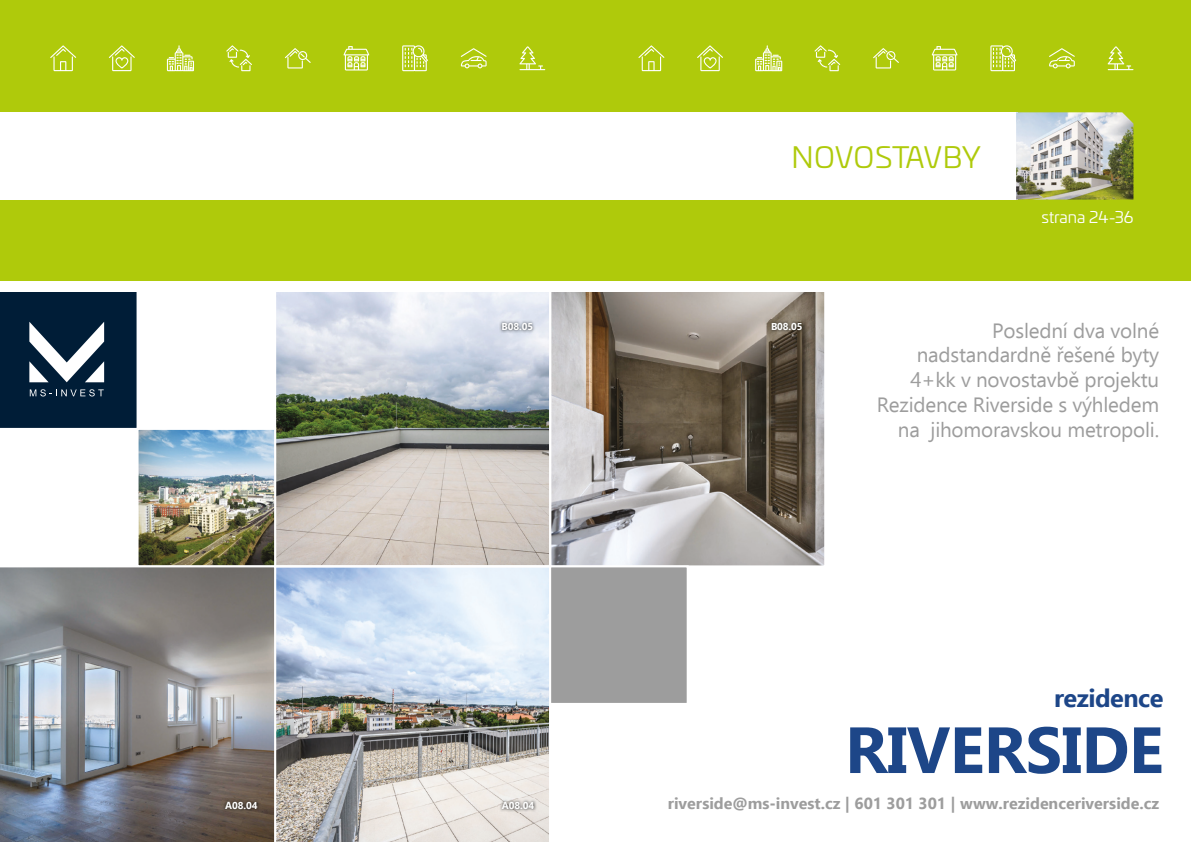
<style>
.page{position:relative;width:1191px;height:842px;background:#fff}
.page>*{position:absolute;margin:0;border:0;box-sizing:border-box;transform-origin:0 0}
.t1{font:700 65.1px "Ebrima";letter-spacing:-.01em;color:#1d4688}
.t2{font:29.1px "Univia Pro";letter-spacing:-.005em;color:#afca0b}
.t3{font:700 25.3px "Ebrima";letter-spacing:-.02em;color:#1d4688}
.t4{font:20.7px/24.8px "Ebrima";letter-spacing:-.01em;color:#9d9d9d;text-align:right}
.t5{font:700 16px "Ebrima";color:#9d9d9d}
.t6{font:16px "Univia Pro";color:#fff}
.t7{font:700 10px "Ebrima";letter-spacing:-.01em;color:#fff}
</style>
<div class="page">
<div style="left:0;top:0;width:1191px;height:281px;background:#afca0b"></div>
<svg style="left:638px;top:45px;width:26px;height:26px"></svg>
<svg style="left:697px;top:45px;width:26px;height:26px"></svg>
<svg style="left:814px;top:45px;width:26px;height:26px"></svg>
<svg style="left:755px;top:45px;width:27px;height:26px"></svg>
<svg style="left:873px;top:48px;width:26px;height:21px"></svg>
<svg style="left:990px;top:45px;width:26px;height:26px"></svg>
<svg style="left:1049px;top:48px;width:26px;height:21px"></svg>
<svg style="left:1107px;top:46px;width:26px;height:24px"></svg>
<svg style="left:931px;top:46px;width:26px;height:25px"></svg>
<svg style="left:50px;top:45px;width:26px;height:26px"></svg>
<svg style="left:108px;top:45px;width:27px;height:26px"></svg>
<svg style="left:226px;top:45px;width:26px;height:26px"></svg>
<svg style="left:167px;top:45px;width:27px;height:26px"></svg>
<svg style="left:284px;top:48px;width:27px;height:21px"></svg>
<svg style="left:402px;top:45px;width:26px;height:26px"></svg>
<svg style="left:460px;top:48px;width:27px;height:21px"></svg>
<svg style="left:519px;top:46px;width:26px;height:24px"></svg>
<svg style="left:343px;top:46px;width:26px;height:25px"></svg>
<div style="left:0;top:112px;width:1017px;height:88px;background:#fff"></div>
<img style="left:1016px;top:112px;width:117px;height:88px">
<svg style="left:551px;top:292px;width:274px;height:274px"></svg>
<svg style="left:276px;top:292px;width:273px;height:273px"></svg>
<img style="left:140px;top:431px;width:133px;height:133px">
<div style="left:137px;top:428px;width:139px;height:139px;border:2px solid #fff"></div>
<img style="left:276px;top:567px;width:273px;height:275px">
<svg style="left:0;top:565px;width:276px;height:277px"></svg>
<div style="left:550px;top:566px;width:137px;height:138px;background:#9d9d9d"></div>
<div style="left:549px;top:565px;width:139px;height:140px;border:2px solid #fff"></div>
<svg style="left:0;top:292px;width:139px;height:138px"></svg>
<img style="left:499px;top:320px;width:36px;height:13px">
<img style="left:768px;top:320px;width:37px;height:13px">
<img style="left:222px;top:799px;width:38px;height:13px">
<img style="left:499px;top:799px;width:38px;height:13px">
<h2 class="t2" style="left:791px;top:136px;width:191px">NOVOSTAVBY</h2>
<p class="t6" style="left:1041px;top:205px;width:93px">strana 24-36</p>
<p class="t7" style="left:501px;top:319px;width:33px">B08.05</p>
<p class="t7" style="left:771px;top:319px;width:33px">B08.05</p>
<p class="t4" style="left:876px;top:317px;width:284px">Poslední dva volné nadstandardně řešené byty<br>4+kk v novostavbě projektu<br>Rezidence Riverside s výhledem na jihomoravskou metropoli.</p>
<p class="t3" style="left:1054px;top:679px;width:111px">rezidence</p>
<h1 class="t1" style="left:845px;top:701px;width:320px">RIVERSIDE</h1>
<p class="t7" style="left:225px;top:798px;width:34px">A08.04</p>
<p class="t7" style="left:502px;top:798px;width:34px">A08.04</p>
<p class="t5" style="left:667px;top:791px;width:493px">riverside@ms-invest.cz | 601 301 301 | www.rezidenceriverside.cz</p>
</div>
